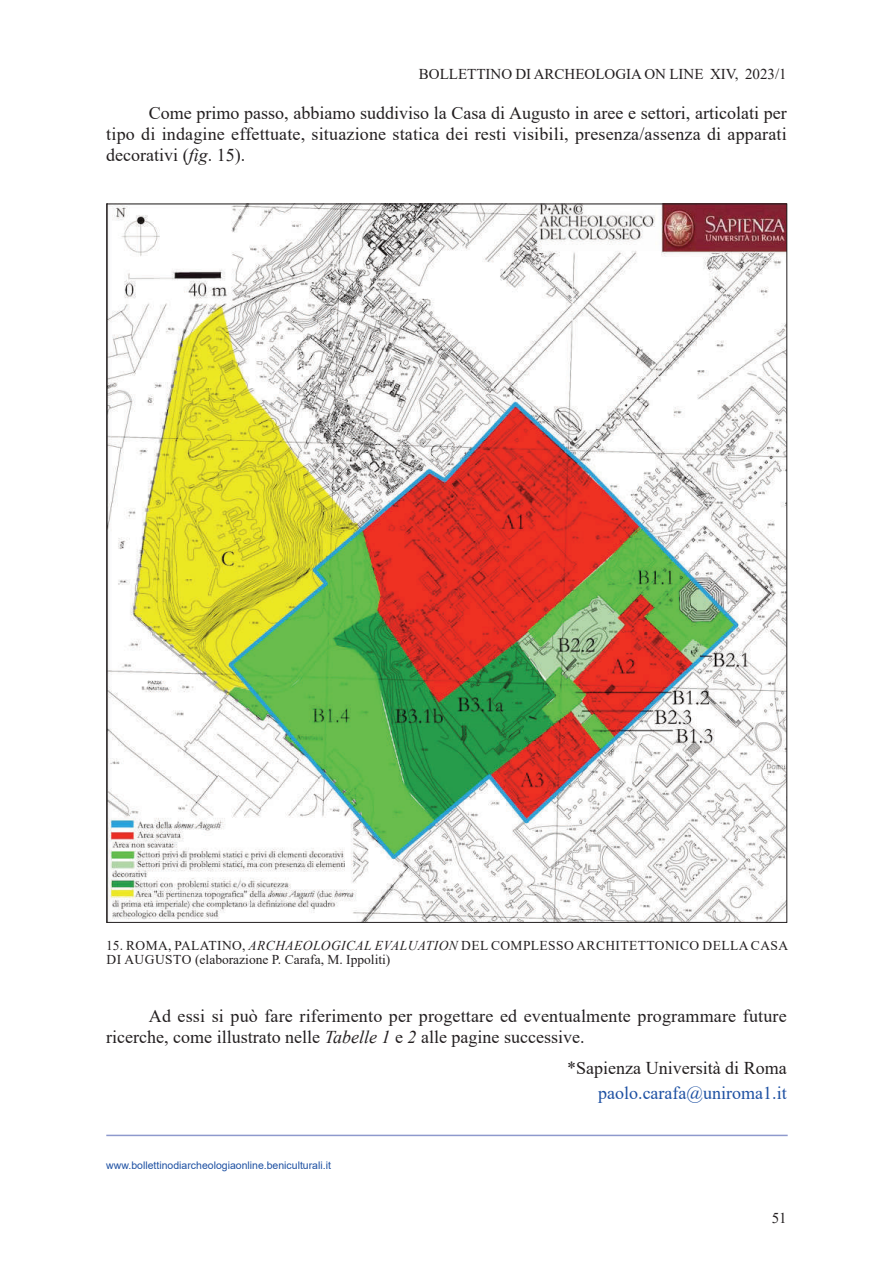
<style>
.page{position:relative;width:893px;height:1263px;background:#fff}
.page>*{position:absolute;margin:0;border:0;box-sizing:border-box;transform-origin:0 0}
.t1{font:18px/21px "Times New Roman";letter-spacing:.01em;color:#231f20;text-align:justify}
.t2{font:18px "Times New Roman";color:#1e51a3}
.t3{font:15px "Times New Roman";color:#231f20}
.t4{font:13.5px/13.5px "Times New Roman";letter-spacing:.03em;color:#231f20}
.t5{font:10.5px "Arial";color:#1e51a3}
.s1{font-style:italic}
</style>
<div class="page">
<img style="left:108px;top:206px;width:677px;height:715px">
<hr style="left:106px;top:1135px;width:682px;height:1px;background:#8e99cd">
<p class="t3" style="left:419px;top:65px;width:369px">BOLLETTINO DI ARCHEOLOGIA ON LINE XIV, 2023/1</p>
<p class="t1" style="left:106px;top:102px;width:682px;text-indent:43px">Come primo passo, abbiamo suddiviso la Casa di Augusto in aree e settori, articolati per tipo di indagine effettuate, situazione statica dei resti visibili, presenza/assenza di apparati decorativi (<span class="s1">fig</span>. 15).</p>
<p class="t4" style="left:106px;top:939px;width:683px">15. ROMA, PALATINO, <span class="s1">ARCHAEOLOGICAL EVALUATION</span> DEL COMPLESSO ARCHITETTONICO DELLA CASA<br>DI AUGUSTO (elaborazione P. Carafa, M. Ippoliti)</p>
<p class="t1" style="left:106px;top:1005px;width:682px;text-indent:43px">Ad essi si può fare riferimento per progettare ed eventualmente programmare future ricerche, come illustrato nelle <span class="s1">Tabelle 1</span> e <span class="s1">2</span> alle pagine successive.</p>
<p class="t5" style="left:106px;top:1159px;width:226px">www.bollettinodiarcheologiaonline.beniculturali.it</p>
<p class="t1" style="left:567px;top:1057px;width:221px">*Sapienza Università di Roma</p>
<p class="t2" style="left:598px;top:1083px;width:190px">paolo.carafa@uniroma1.it</p>
<p class="t3" style="left:772px;top:1209px;width:16px">51</p>
</div>
